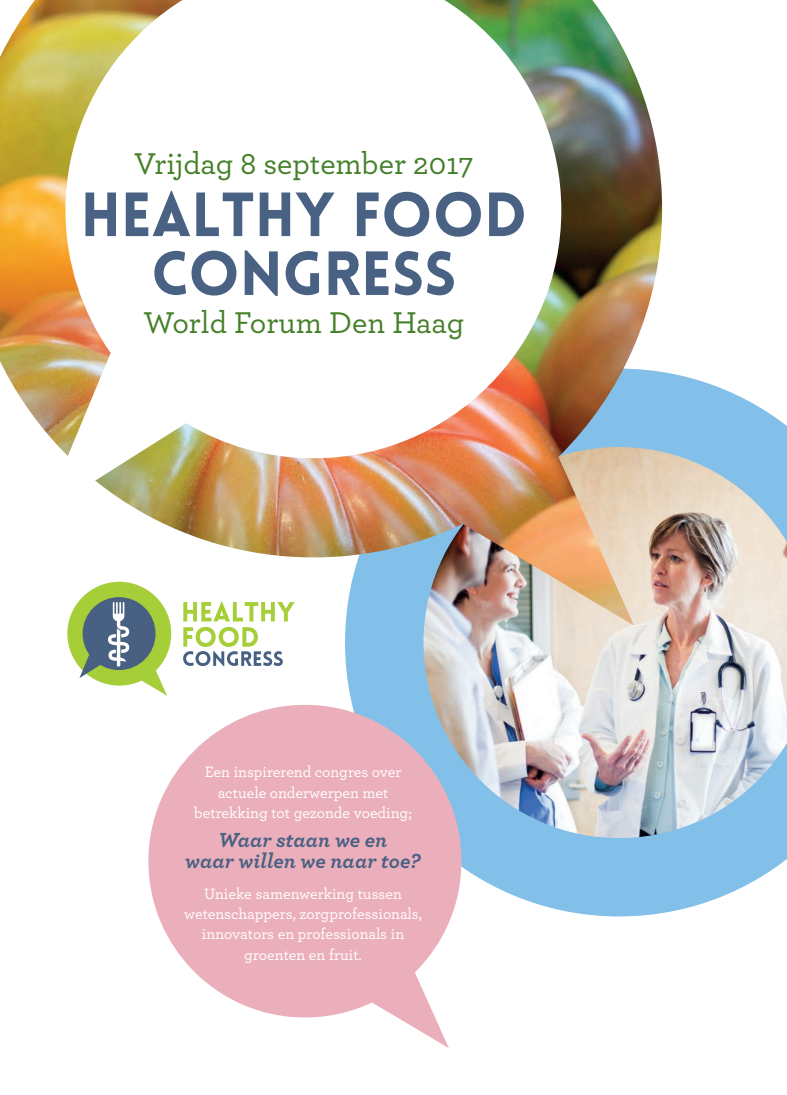
<style>
.page{position:relative;width:787px;height:1095px;background:#fff}
.page>*{position:absolute;margin:0;border:0;box-sizing:border-box;transform-origin:0 0}
.inleiding{font:900 60.88px "Lovelo";color:#496183}
.inleiding-2{font:500 31.5px "Archer";color:#45802a}
.qoutes{font:italic 700 21.38px "Archer";color:#496183}
.qoutes-2{font:500 15.75px/20.2px "Archer";color:#fff;text-align:center}
</style>
<div class="page">
<svg style="left:345px;top:372px;width:442px;height:544px;fill:#83c0e9"></svg>
<img style="left:423px;top:447px;width:364px;height:391px">
<img style="left:0;top:0;width:662px;height:626px">
<img style="left:44px;top:0;width:517px;height:513px">
<svg style="left:148px;top:705px;width:313px;height:343px;fill:#ebafbb"></svg>
<svg style="left:67px;top:582px;width:104px;height:114px"></svg>
<svg style="left:183px;top:601px;width:112px;height:20px"></svg>
<svg style="left:183px;top:627px;width:100px;height:39px"></svg>
<p class="inleiding-2" style="left:134px;top:141px;width:341px">Vrijdag 8 september 2017</p>
<p class="inleiding" style="left:81px;top:177px;width:448px">HEALTHY FOOD</p>
<p class="inleiding" style="left:151px;top:236px;width:306px">CONGRESS</p>
<p class="inleiding-2" style="left:143px;top:299px;width:322px">World Forum Den Haag</p>
<p class="qoutes-2" style="left:205px;top:761px;width:198px">Een inspirerend congres over actuele onderwerpen met</p>
<p class="qoutes-2" style="left:194px;top:802px;width:219px">betrekking tot gezonde voeding;</p>
<p class="qoutes" style="left:218px;top:823px;width:171px">Waar staan we en</p>
<p class="qoutes" style="left:185px;top:844px;width:237px">waar willen we naar toe?</p>
<p class="qoutes-2" style="left:184px;top:883px;width:239px">Unieke samenwerking tussen wetenschappers, zorgprofessionals,</p>
<p class="qoutes-2" style="left:202px;top:923px;width:204px">innovators en professionals in</p>
<p class="qoutes-2" style="left:244px;top:943px;width:119px">groenten en fruit.</p>
</div>
